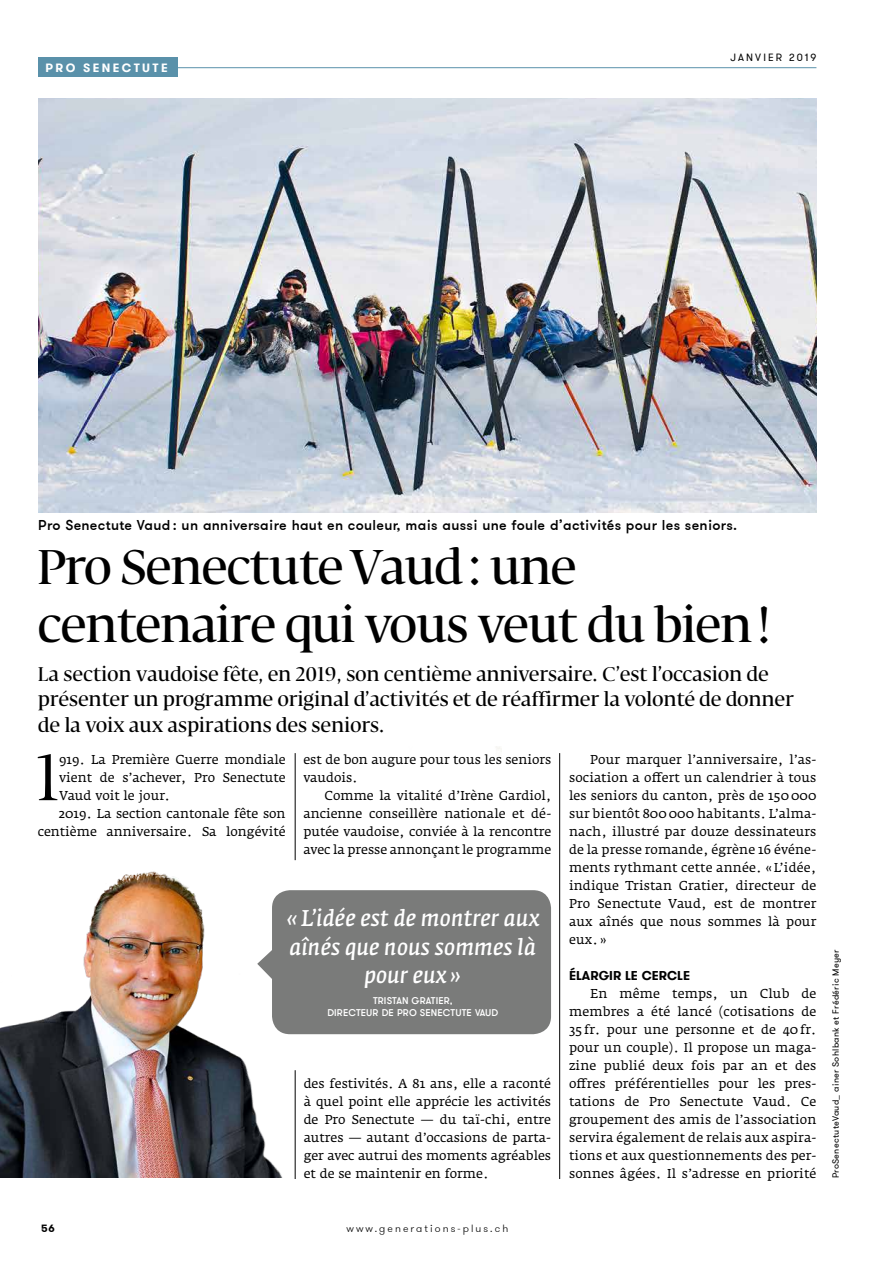
<style>
.page{position:relative;width:893px;height:1263px;background:#fff}
.page>*{position:absolute;margin:0;border:0;box-sizing:border-box;transform-origin:0 0}
.t1{font:63.6px "Fedra Serif Display";color:#000}
.t2{font:500 48px/57.6px "Fedra Serif Display";color:#000}
.t3{font:italic 600 22.5px/28.5px "Fedra Serif A Pro";letter-spacing:.01em;color:#fff;text-align:center}
.t4{font:500 19.5px/25.5px "Fedra Serif Display";letter-spacing:.02em;color:#000}
.t5{font:500 14.25px "GT Walsheim";letter-spacing:.02em;color:#000}
.t6{font:12.75px/18px "Fedra Serif A Pro";color:#000;text-align:justify}
.t7{font:700 12.75px "GT Walsheim";color:#000}
.t8{font:700 12px "GT Walsheim";letter-spacing:.2em;color:#fff}
.t9{font:300 10.5px "GT Walsheim";letter-spacing:.2em;color:#000}
.t10{font:10.5px "GT Walsheim";letter-spacing:.2em;color:#000}
.t11{font:700 10.5px "GT Walsheim";color:#000}
.t12{font:500 9.75px/12px "GT Walsheim";letter-spacing:.01em;color:#fff;text-align:center}
.t13{font:9px "GT Walsheim";letter-spacing:.03em;color:#000}
</style>
<div class="page">
<img style="left:0;top:746px;width:502px;height:432px">
<hr style="left:45px;top:67px;width:771px;height:1px;background:#5a91aa">
<div style="left:38px;top:58px;width:140px;height:19px;background:#5a91aa"></div>
<hr style="left:295px;top:1070px;width:1px;height:109px;background:#000">
<hr style="left:295px;top:753px;width:1px;height:107px;background:#000">
<hr style="left:559px;top:753px;width:1px;height:426px;background:#000">
<div style="left:257px;top:890px;width:294px;height:144px;background:#7a7b7a"></div>
<img style="left:38px;top:98px;width:778px;height:414px">
<p class="t8" style="left:45px;top:60px;width:124px">PRO SENECTUTE</p>
<p class="t10" style="left:731px;top:50px;width:87px">JANVIER 2019</p>
<p class="t5" style="left:38px;top:516px;width:700px">Pro Senectute Vaud : un anniversaire haut en couleur, mais aussi une foule d’activités pour les seniors.</p>
<h2 class="t2" style="left:38px;top:543px;width:733px">Pro Senectute Vaud: une centenaire qui vous veut du bien!</h2>
<h3 class="t4" style="left:38px;top:663px;width:757px">La section vaudoise fête, en 2019, son centième anniversaire. C’est l’occasion de présenter un programme original d’activités et de réaffirmer la volonté de donner de la voix aux aspirations des seniors.</h3>
<h1 class="t1" style="left:36px;top:740px;width:24px">1</h1>
<p class="t6" style="left:59px;top:751px;width:228px">919. La Première Guerre mondiale</p>
<p class="t6" style="left:569px;top:751px;width:249px;text-indent:21px">Pour marquer l’anniversaire, l’as&shy;sociation a offert un calendrier à tous les seniors du canton, près de 150000 sur bientôt 800000 habitants. L’alma&shy;nach, illustré par douze dessinateurs de la presse romande, égrène 16 événe&shy;ments rythmant cette année. « L’idée, indique Tristan Gratier, directeur de Pro Senectute Vaud, est de montrer aux aînés que nous sommes là pour eux. »</p>
<p class="t7" style="left:569px;top:967px;width:123px">ÉLARGIR LE CERCLE</p>
<p class="t6" style="left:569px;top:985px;width:249px;text-indent:21px">En même temps, un Club de membres a été lancé (cotisations de 35 fr. pour une personne et de 40fr. pour un couple). Il propose un maga&shy;zine publié deux fois par an et des offres préférentielles pour les pres&shy;tations de Pro Senectute Vaud. Ce groupement des amis de l’association servira également de relais aux aspira&shy;tions et aux questionnements des per&shy;sonnes âgées. Il s’adresse en priorité</p>
<p class="t6" style="left:303px;top:751px;width:250px">est de bon augure pour tous les seniors vaudois.</p>
<p class="t6" style="left:303px;top:787px;width:250px;text-indent:21px">Comme la vitalité d’Irène Gardiol, ancienne conseillère nationale et dé&shy;putée vaudoise, conviée à la rencontre avec la presse annonçant le programme</p>
<p class="t6" style="left:59px;top:769px;width:228px">vient de s’achever, Pro Senectute</p>
<p class="t6" style="left:59px;top:787px;width:113px">Vaud voit le jour.</p>
<p class="t6" style="left:59px;top:805px;width:228px">2019. La section cantonale fête son</p>
<p class="t6" style="left:38px;top:823px;width:249px">centième anniversaire. Sa longévité</p>
<h3 class="t3" style="left:286px;top:904px;width:255px">« L’idée est de montrer aux aînés que nous sommes là pour eux »</h3>
<p class="t12" style="left:327px;top:994px;width:173px">TRISTAN GRATIER,<br>DIRECTEUR DE PRO SENECTUTE VAUD</p>
<p class="t6" style="left:304px;top:1075px;width:249px">des festivités. A 81 ans, elle a raconté à quel point elle apprécie les activités de Pro Senectute — du taï-chi, entre autres — autant d’occasions de parta&shy;ger avec autrui des moments agréables et de se maintenir en forme.</p>
<p class="t13" style="left:830px;top:1178px;width:230px;rotate:-90deg">ProSenectuteVaud_ ainer Sohlbank et Frédéric Meyer</p>
<p class="t11" style="left:41px;top:1222px;width:15px">56</p>
<p class="t9" style="left:346px;top:1222px;width:163px">www.generations-plus.ch</p>
</div>
